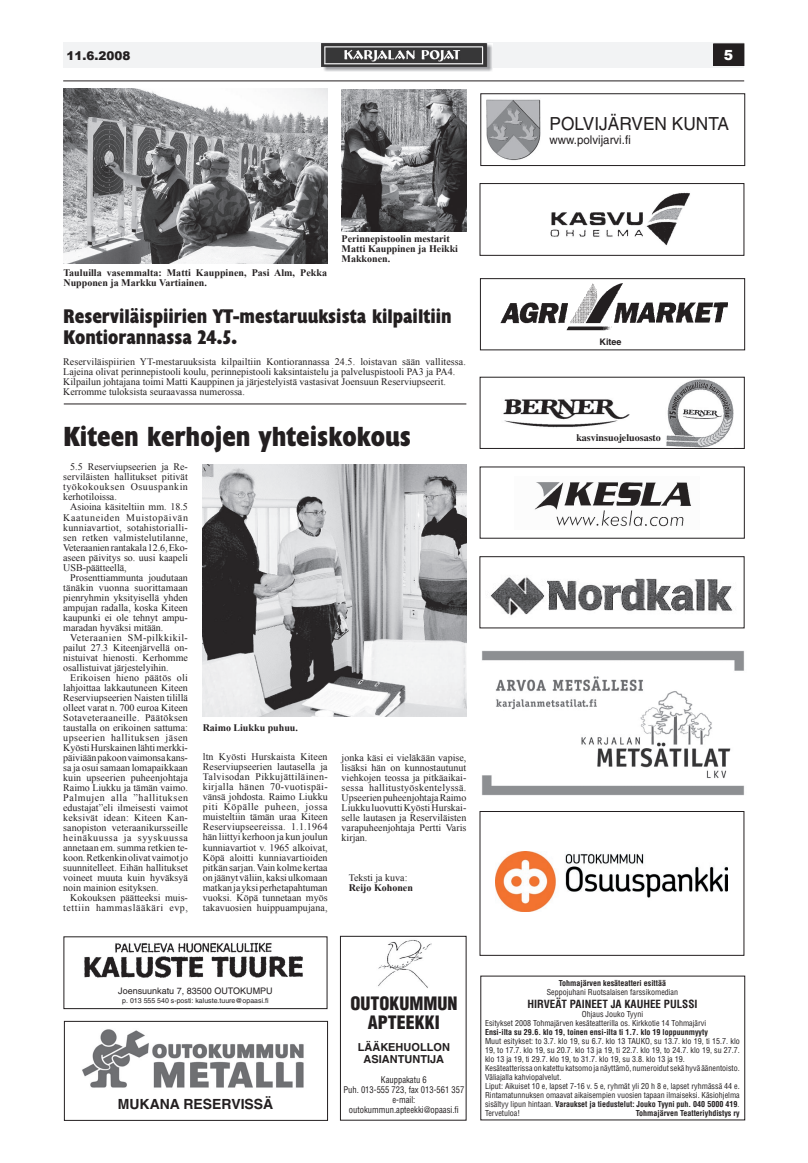
<style>
.page{position:relative;width:808px;height:1163px;background:#fff}
.page>*{position:absolute;margin:0;border:0;box-sizing:border-box;transform-origin:0 0}
.t1{font:700 condensed 28px "Humanist 521 BT Xtra";color:#231f20}
.t2{font:700 condensed 20px/21px "Humanist 521 BT Xtra";color:#231f20}
.t3{font:900 condensed 18px/19px "Helvetica";color:#231f20;text-align:center}
.t4{font:18px "Helvetica";color:#231f20;scale:.96 1}
.t5{font:700 14px "Helvetica";color:#231f20}
.t6{font:900 14px "Arial";color:#fff}
.t7{font:12px "Helvetica";color:#231f20;scale:.96 1}
.t8{font:900 12px "Arial";color:#231f20}
.t9{font:700 condensed 11px "Helvetica";color:#231f20}
.t10{font:700 11px/12px "Helvetica";color:#231f20}
.t11{font:10px/10px "Times New Roman";color:#231f20;text-align:justify}
.t12{font:700 10px/10px "Times New Roman";color:#231f20}
.t13{font:10px/10px "Times New Roman";letter-spacing:.03em;color:#231f20;text-align:right}
.t14{font:700 10px "Times";color:#231f20}
.t15{font:condensed 9px/10px "Helvetica";color:#231f20;text-align:center;scale:.95 1}
.t16{font:9px "Helvetica";color:#231f20}
.t17{font:700 9px "Helvetica";color:#231f20}
.t18{font:condensed 8px/9px "Helvetica";color:#231f20}
.t19{font:700 condensed 8px "Helvetica";color:#231f20}
.t20{font:7px "Helvetica";color:#231f20}
.s1{font-weight:700}
</style>
<div class="page">
<div style="left:64px;top:42px;width:680px;height:26px;background:#f2f3f4"></div>
<img style="left:321px;top:43px;width:171px;height:29px">
<div style="left:714px;top:44px;width:30px;height:21px;background:#231f20"></div>
<div style="left:713px;top:43px;width:31px;height:23px;border:1px solid #231f20"></div>
<hr style="left:63px;top:81px;width:681px;height:1px;background:#231f20">
<img style="left:482px;top:650px;width:262px;height:146px">
<div style="left:480px;top:278px;width:265px;height:72px;border:1px solid #231f20"></div>
<img style="left:500px;top:283px;width:227px;height:47px">
<img style="left:503px;top:399px;width:127px;height:29px">
<img style="left:490px;top:577px;width:243px;height:39px">
<div style="left:480px;top:556px;width:264px;height:72px;border:1px solid #231f20"></div>
<img style="left:82px;top:1029px;width:222px;height:59px">
<div style="left:64px;top:1020px;width:264px;height:100px;border:1px solid #231f20"></div>
<div style="left:480px;top:93px;width:265px;height:73px;border:1px solid #231f20"></div>
<img style="left:486px;top:99px;width:54px;height:62px">
<div style="left:480px;top:183px;width:264px;height:72px;border:1px solid #231f20"></div>
<div style="left:480px;top:811px;width:264px;height:144px;border:1px solid #231f20"></div>
<img style="left:496px;top:851px;width:231px;height:60px">
<div style="left:340px;top:935px;width:126px;height:185px;border:1px solid #231f20"></div>
<img style="left:378px;top:940px;width:53px;height:48px">
<img style="left:84px;top:942px;width:219px;height:36px">
<img style="left:550px;top:192px;width:140px;height:54px">
<img style="left:666px;top:379px;width:68px;height:68px">
<img style="left:534px;top:482px;width:158px;height:45px">
<img style="left:64px;top:89px;width:263px;height:174px">
<img style="left:342px;top:89px;width:124px;height:143px">
<img style="left:202px;top:464px;width:264px;height:252px">
<hr style="left:64px;top:403px;width:402px;height:1px;background:#231f20">
<p class="t8" style="left:66px;top:49px;width:66px">11.6.2008</p>
<h3 class="t6" style="left:724px;top:47px;width:11px">5</h3>
<h3 class="t4" style="left:549px;top:114px;width:189px">POLVIJÄRVEN KUNTA</h3>
<p class="t7" style="left:549px;top:133px;width:86px">www.polvijarvi.fi</p>
<p class="t12" style="left:342px;top:233px;width:118px">Perinnepistoolin mestarit<br>Matti Kauppinen ja Heikki<br>Makkonen.</p>
<p class="t12" style="left:63px;top:267px;width:265px">Tauluilla vasemmalta: Matti Kauppinen, Pasi Alm, Pekka<br>Nupponen ja Markku Vartiainen.</p>
<h2 class="t2" style="left:63px;top:305px;width:390px">Reserviläispiirien YT-mestaruuksista kilpailtiin<br>Kontiorannassa 24.5.</h2>
<p class="t11" style="left:63px;top:356px;width:404px;text-align:left">Reserviläispiirien YT-mestaruuksista kilpailtiin Kontiorannassa 24.5. loistavan sään vallitessa.<br>Lajeina olivat perinnepistooli koulu, perinnepistooli kaksintaistelu ja palveluspistooli PA3 ja PA4.<br>Kilpailun johtajana toimi Matti Kauppinen ja järjestelyistä vastasivat Joensuun Reserviupseerit.<br>Kerromme tuloksista seuraavassa numerossa.</p>
<h1 class="t1" style="left:63px;top:419px;width:349px">Kiteen kerhojen yhteiskokous</h1>
<p class="t11" style="left:63px;top:462px;width:126px;text-indent:7px">5.5 Reserviupseerien ja Re&shy;serviläisten hallitukset pitivät työkokouksen Osuuspankin kerhotiloissa.</p>
<p class="t11" style="left:63px;top:502px;width:126px;text-indent:7px">Asioina käsiteltiin mm. 18.5<br>Kaatuneiden Muistopäivän kunniavartiot, sotahistorialli&shy;sen retken valmistelutilanne, Veteraanien rantakala 12.6, Eko&shy;aseen päivitys so. uusi kaapeli USB-päätteellä,</p>
<p class="t11" style="left:63px;top:572px;width:126px;text-indent:7px">Prosenttiammunta joudutaan tänäkin vuonna suorittamaan pienryhmin yksityisellä yhden ampujan radalla, koska Kiteen kaupunki ei ole tehnyt ampu&shy;maradan hyväksi mitään.</p>
<p class="t11" style="left:63px;top:632px;width:126px;text-indent:7px">Veteraanien SM-pilkkikil&shy;pailut 27.3 Kiteenjärvellä on&shy;nistuivat hienosti. Kerhomme osallistuivat järjestelyihin.</p>
<p class="t11" style="left:63px;top:672px;width:126px;text-indent:7px">Erikoisen hieno päätös oli lahjoittaa lakkautuneen Kiteen Reserviupseerien Naisten tilillä olleet varat n. 700 euroa Kiteen Sotaveteraaneille. Päätöksen taustalla on erikoinen sattuma: upseerien hallituksen jäsen Kyösti Hurskainen lähti merkki&shy;päiviään pakoon vaimonsa kans&shy;sa ja osui samaan lomapaikkaan kuin upseerien puheenjohtaja Raimo Liukku ja tämän vaimo.<br>Palmujen alla ”hallituksen edustajat”eli ilmeisesti vaimot keksivät idean: Kiteen Kan&shy;sanopiston veteraanikursseille heinäkuussa ja syyskuussa annetaan em. summa retkien te&shy;koon. Retkenkin olivat vaimot jo suunnitelleet. Eihän hallitukset voineet muuta kuin hyväksyä noin mainion esityksen.</p>
<p class="t13" style="left:63px;top:892px;width:126px">Kokouksen päätteeksi muis&shy;tettiin hammaslääkäri evp,</p>
<p class="t12" style="left:203px;top:722px;width:97px">Raimo Liukku puhuu.</p>
<p class="t11" style="left:203px;top:751px;width:126px">ltn Kyösti Hurskaista Kiteen Reserviupseerien lautasella ja Talvisodan Pikkujättiläinen&shy;kirjalla hänen 70-vuotispäi&shy;vänsä johdosta. Raimo Liukku piti Köpälle puheen, jossa muisteltiin tämän uraa Kiteen Reserviupseereissa. 1.1.1964 hän liittyi kerhoon ja kun joulun kunniavartiot v. 1965 alkoivat, Köpä aloitti kunniavartioiden pitkän sarjan. Vain kolme kertaa on jäänyt väliin, kaksi ulkomaan matkan ja yksi perhetapahtuman vuoksi. Köpä tunnetaan myös takavuosien huippuampujana,</p>
<p class="t11" style="left:342px;top:752px;width:126px">jonka käsi ei vieläkään vapise, lisäksi hän on kunnostautunut viehkojen teossa ja pitkäaikai&shy;sessa hallitustyöskentelyssä.<br>Upseerien puheenjohtaja Raimo Liukku luovutti Kyösti Hurskai&shy;selle lautasen ja Reserviläisten varapuheenjohtaja Pertti Varis kirjan.</p>
<p class="t11" style="left:349px;top:872px;width:60px">Teksti ja kuva:</p>
<p class="t12" style="left:349px;top:882px;width:66px">Reijo Kohonen</p>
<p class="t17" style="left:600px;top:336px;width:24px">KITEE</p>
<p class="t14" style="left:576px;top:432px;width:86px">kasvinsuojeluosasto</p>
<p class="t16" style="left:118px;top:984px;width:156px">Joensuunkatu 7, 83500 OUTOKUMPU</p>
<p class="t20" style="left:122px;top:995px;width:148px">p. 013 555 540 s-posti: kaluste.tuure@opaasi.fi</p>
<h3 class="t5" style="left:118px;top:1095px;width:157px">MUKANA RESERVISSÄ</h3>
<h3 class="t3" style="left:350px;top:993px;width:109px">OUTOKUMMUN<br>APTEEKKI</h3>
<p class="t10" style="left:363px;top:1040px;width:86px;text-indent:-6px">LÄÄKEHUOLLON<br>ASIAN</p>
<p class="t10" style="left:398px;top:1052px;width:48px">TUNTIJA</p>
<p class="t15" style="left:343px;top:1074px;width:129px">Kauppakatu 6<br>Puh. 013-555 723, fax 013-561 357 e-mail: outokummun.apteekki@opaasi.fi</p>
<p class="t19" style="left:559px;top:977px;width:109px">Tohmajärven kesäteatteri esittää</p>
<p class="t18" style="left:547px;top:986px;width:133px">Seppojuhani Ruotsalaisen farssikomedian</p>
<p class="t9" style="left:527px;top:996px;width:172px">HIRVEÄT PAINEET JA KAUHEE PULSSI</p>
<p class="t18" style="left:485px;top:1008px;width:223px;text-indent:97px">Ohjaus Jouko Tyyni<br>Esitykset 2008 Tohmajärven kesäteatterilla os. Kirkkotie 14 Tohmajärvi</p>
<p class="t19" style="left:485px;top:1026px;width:224px">Ensi-ilta su 29.6. klo 19, toinen ensi-ilta ti 1.7. klo 19 loppuunmyyty</p>
<p class="t18" style="left:485px;top:1035px;width:256px">Muut esitykset: to 3.7. klo 19, su 6.7. klo 13 TAUKO, su 13.7. klo 19, ti 15.7. klo 19, to 17.7. klo 19, su 20.7. klo 13 ja 19, ti 22.7. klo 19, to 24.7. klo 19, su 27.7. klo 13 ja 19, ti 29.7. klo 19, to 31.7. klo 19, su 3.8. klo 13 ja 19.<br>Kesäteatterissa on katettu katsomo ja näyttämö, numeroidut sekä hyvä äänentoisto.<br>Väliajalla kahviopalvelut.<br>Liput: Aikuiset 10 e, lapset 7-16 v. 5 e, ryhmät yli 20 h 8 e, lapset ryhmässä 44 e.<br>Rintamatunnuksen omaavat aikaisempien vuosien tapaan ilmaiseksi. Käsiohjelma sisältyy lipun hintaan. <span class="s1">Varaukset ja tiedustelut: Jouko Tyyni puh. 040 5000 419</span>.<br>Tervetuloa!</p>
<p class="t19" style="left:636px;top:1107px;width:105px">Tohmajärven Teatteriyhdistys ry</p>
</div>
